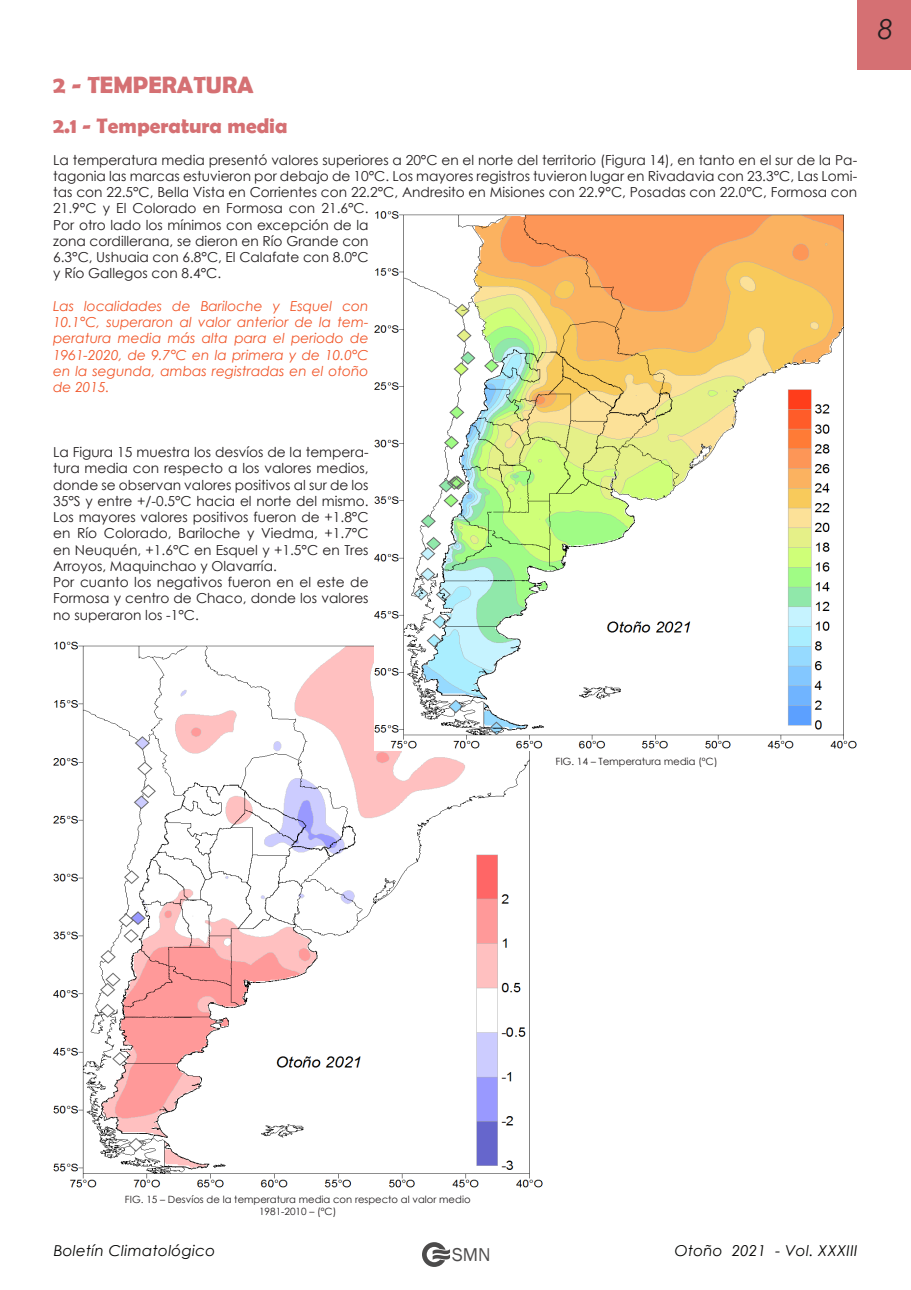
<style>
.page{position:relative;width:911px;height:1290px;background:#fff}
.page>*{position:absolute;margin:0;border:0;box-sizing:border-box;transform-origin:0 0}
.t1{font:italic 27.5px "Century Gothic";color:#231f20}
.t2{font:700 23.75px "Berlin Sans FB Demi";color:#d57073}
.t3{font:700 21.25px "Berlin Sans FB Demi";color:#d57073}
.t4{font:19.12px "Franklin Gothic";color:#4c4b4b}
.t5{font:italic 15px "Century Gothic";letter-spacing:.02em;color:#040503}
.t6{font:13.75px/16.2px "Century Gothic";color:#231f20;text-align:justify}
.t7{font:italic 13.75px/16.2px "Century Gothic";color:#f15629;text-align:justify}
.t8{font:10px "Century Gothic";color:#231f20}
</style>
<div class="page">
<svg style="left:422px;top:1242px;width:28px;height:25px"></svg>
<div style="left:857px;top:0;width:54px;height:70px;background:#d57073"></div>
<img style="left:53px;top:641px;width:489px;height:547px">
<img style="left:374px;top:211px;width:482px;height:540px">
<p class="t2" style="left:53px;top:71px;width:202px">2 - TEMPERATURA</p>
<p class="t3" style="left:53px;top:114px;width:236px">2.1 - Temperatura media</p>
<p class="t6" style="left:53px;top:151px;width:805px;text-align:left">La temperatura media presentó valores superiores a 20°C en el norte del territorio (Figura 14), en tanto en el sur de la Pa&shy;tagonia las marcas estuvieron por debajo de 10°C. Los mayores registros tuvieron lugar en Rivadavia con 23.3°C, Las Lomi&shy;tas con 22.5°C, Bella Vista en Corrientes con 22.2°C, Andresito en Misiones con 22.9°C, Posadas con 22.0°C, Formosa con 21.9°C y El Colorado en Formosa con 21.6°C.<br>Por otro lado los mínimos con excepción de la<br>zona cordillerana, se dieron en Río Grande con<br>6.3°C, Ushuaia con 6.8°C, El Calafate con 8.0°C<br>y Río Gallegos con 8.4°C.</p>
<p class="t7" style="left:53px;top:298px;width:317px">Las localidades de Bariloche y Esquel con 10.1°C, superaron al valor anterior de la tem&shy;peratura media más alta para el periodo de 1961-2020, de 9.7°C en la primera y de 10.0°C en la segunda, ambas registradas en el otoño de 2015.</p>
<p class="t1" style="left:878px;top:10px;width:17px">8</p>
<p class="t6" style="left:53px;top:444px;width:317px">La Figura 15 muestra los desvíos de la tempera&shy;tura media con respecto a los valores medios, donde se observan valores positivos al sur de los 35°S y entre +/-0.5°C hacia el norte del mismo.<br>Los mayores valores positivos fueron de +1.8°C en Río Colorado, Bariloche y Viedma, +1.7°C en Neuquén, +1.6°C en Esquel y +1.5°C en Tres Arroyos, Maquinchao y Olavarría.</p>
<p class="t6" style="left:53px;top:574px;width:317px">Por cuanto los negativos fueron en el este de Formosa y centro de Chaco, donde los valores no superaron los -1°C.</p>
<p class="t8" style="left:556px;top:754px;width:164px">FIG. 14 – Temperatura media (ºC)</p>
<p class="t8" style="left:125px;top:1192px;width:347px">FIG. 15 – Desvíos de la temperatura media con respecto al valor medio</p>
<p class="t8" style="left:259px;top:1204px;width:79px">1981-2010 – (ºC)</p>
<p class="t5" style="left:54px;top:1240px;width:163px">Boletín Climatológico</p>
<p class="t5" style="left:674px;top:1240px;width:184px">Otoño 2021 - Vol. XXXIII</p>
<h3 class="t4" style="left:452px;top:1242px;width:40px">SMN</h3>
</div>
